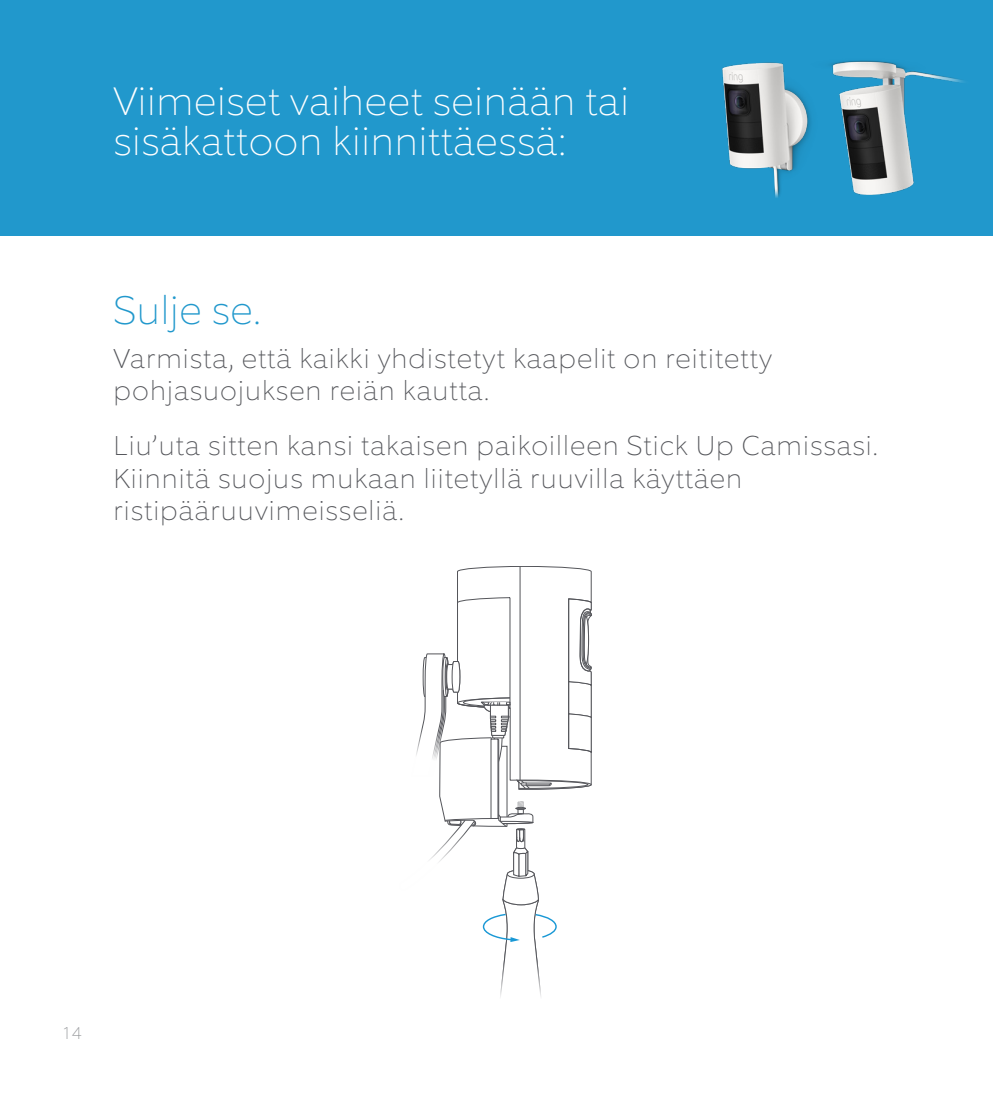
<style>
.page{position:relative;width:993px;height:1099px;background:#fff}
.page>*{position:absolute;margin:0;border:0;box-sizing:border-box;transform-origin:0 0}
.Big_Blue_Header{font:100 40px/40px "Equip";letter-spacing:.02em;color:#fff}
.Big_Blue_Header-2{font:100 40px "Equip";letter-spacing:.02em;color:#2198cc}
.Body_Copy{font:100 27.5px/32.5px "Equip";letter-spacing:.04em;color:#54555a}
.t1{font:100 17.5px "Equip";color:#939598}
</style>
<div class="page">
<svg style="left:416px;top:566px;width:175px;height:431px"></svg>
<div style="left:0;top:0;width:992px;height:235px;background:#2198cc"></div>
<img style="left:722px;top:62px;width:53px;height:132px">
<img style="left:775px;top:60px;width:189px;height:138px">
<p class="Big_Blue_Header" style="left:113px;top:81px;width:516px">Viimeiset vaiheet seinään tai sisäkattoon kiinnittäessä:</p>
<p class="Big_Blue_Header-2" style="left:113px;top:285px;width:148px">Sulje se.</p>
<p class="Body_Copy" style="left:113px;top:342px;width:659px">Varmista, että kaikki yhdistetyt kaapelit on reititetty pohjasuojuksen reiän kautta.</p>
<p class="Body_Copy" style="left:113px;top:429px;width:765px">Liu’uta sitten kansi takaisen paikoilleen Stick Up Camissasi.<br>Kiinnitä suojus mukaan liitetyllä ruuvilla käyttäen ristipääruuvimeisseliä.</p>
<p class="t1" style="left:62px;top:1021px;width:21px">14</p>
</div>
